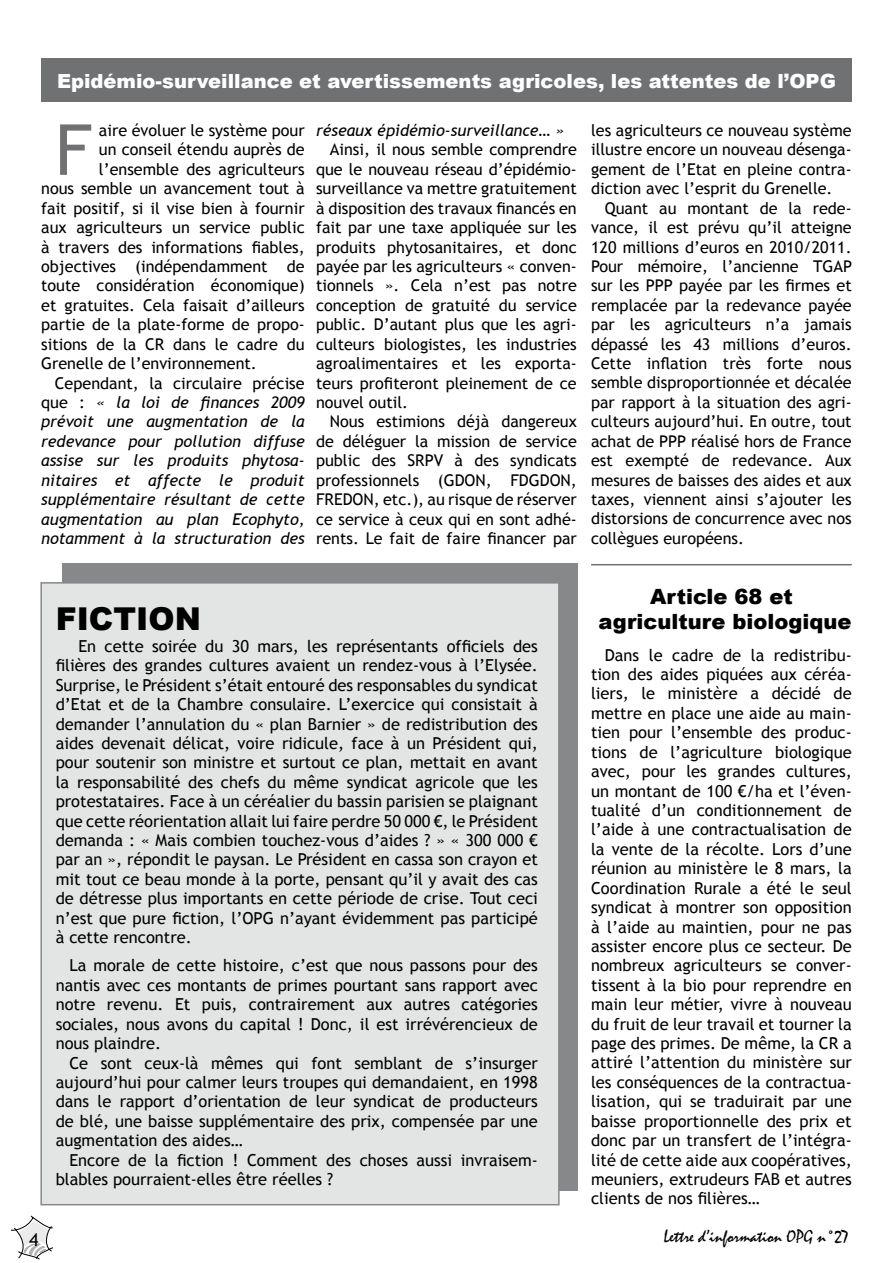
<style>
.page{position:relative;width:893px;height:1263px;background:#fff}
.page>*{position:absolute;margin:0;border:0;box-sizing:border-box;transform-origin:0 0}
.t1{font:70.5px "Trebuchet MS";color:#707172}
.t2{font:900 31.5px "Arial";color:#000}
.t3{font:900 21px/25.2px "Arial";color:#000;text-align:center}
.t4{font:900 19.5px "Arial";color:#fff}
.t5{font:18px "Mistral";color:#000}
.t6{font:18px "Trebuchet MS";color:#000}
.t7{font:16.5px/19.4px "Trebuchet MS";color:#000;text-align:justify}
.t8{font:16.2px/19.4px "Trebuchet MS";color:#000;text-align:justify}
.t9{font:italic 16.2px "Trebuchet MS";color:#000}
.s1{font-style:normal}
</style>
<div class="page">
<div style="left:63px;top:563px;width:515px;height:628px;background:#87888a"></div>
<div style="left:40px;top:582px;width:520px;height:623px;background:#e3e4e4;border:2px solid #87888a"></div>
<svg style="left:11px;top:1215px;width:42px;height:44px"></svg>
<div style="left:41px;top:58px;width:811px;height:44px;background:#707172"></div>
<hr style="left:591px;top:564px;width:261px;height:1px;background:#707172">
<p class="t4" style="left:57px;top:67px;width:780px">Epidémio-surveillance et avertissements agricoles, les attentes de l’OPG</p>
<h1 class="t1" style="left:55px;top:108px;width:39px">F</h1>
<p class="t8" style="left:99px;top:121px;width:207px">aire évoluer le système pour</p>
<p class="t8" style="left:99px;top:140px;width:207px">un conseil étendu auprès de</p>
<p class="t8" style="left:99px;top:160px;width:207px">l’ensemble des agriculteurs</p>
<p class="t8" style="left:41px;top:179px;width:265px">nous semble un avancement tout à</p>
<p class="t8" style="left:41px;top:198px;width:265px">fait positif, si il vise bien à fournir</p>
<p class="t8" style="left:41px;top:218px;width:265px">aux agriculteurs un service public</p>
<p class="t8" style="left:41px;top:237px;width:265px">à travers des informations fiables,</p>
<p class="t8" style="left:41px;top:257px;width:265px">objectives (indépendamment de</p>
<p class="t8" style="left:41px;top:276px;width:265px">toute considération économique)</p>
<p class="t8" style="left:41px;top:296px;width:265px">et gratuites. Cela faisait d’ailleurs</p>
<p class="t8" style="left:41px;top:315px;width:265px">partie de la plate-forme de propo-</p>
<p class="t8" style="left:41px;top:334px;width:265px">sitions de la CR dans le cadre du</p>
<p class="t8" style="left:41px;top:354px;width:217px">Grenelle de l’environnement.</p>
<p class="t8" style="left:55px;top:373px;width:251px">Cependant, la circulaire précise</p>
<p class="t9" style="left:41px;top:393px;width:265px"><span class="s1">que :</span> « la loi de finances 2009</p>
<p class="t9" style="left:41px;top:412px;width:265px">prévoit une augmentation de la</p>
<p class="t9" style="left:41px;top:431px;width:265px">redevance pour pollution diffuse</p>
<p class="t9" style="left:41px;top:451px;width:265px">assise sur les produits phytosa-</p>
<p class="t9" style="left:41px;top:470px;width:265px">nitaires et affecte le produit</p>
<p class="t9" style="left:41px;top:490px;width:265px">supplémentaire résultant de cette</p>
<p class="t9" style="left:41px;top:509px;width:265px">augmentation au plan Ecophyto,</p>
<p class="t9" style="left:41px;top:529px;width:265px">notamment à la structuration des</p>
<p class="t9" style="left:316px;top:121px;width:249px">réseaux épidémio-surveillance… »</p>
<p class="t8" style="left:316px;top:140px;width:262px;text-indent:14px">Ainsi, il nous semble comprendre que le nouveau réseau d’épidémio&shy;surveillance va mettre gratuitement à disposition des travaux financés en fait par une taxe appliquée sur les produits phytosanitaires, et donc payée par les agriculteurs « conven&shy;tionnels ». Cela n’est pas notre conception de gratuité du service public. D’autant plus que les agri&shy;culteurs biologistes, les industries agroalimentaires et les exporta&shy;teurs profiteront pleinement de ce nouvel outil.</p>
<p class="t8" style="left:316px;top:412px;width:262px;text-indent:14px">Nous estimions déjà dangereux de déléguer la mission de service public des SRPV à des syndicats professionnels (GDON, FDGDON, FREDON, etc.), au risque de réserver ce service à ceux qui en sont adhé&shy;rents. Le fait de faire financer par</p>
<p class="t8" style="left:591px;top:121px;width:262px">les agriculteurs ce nouveau système illustre encore un nouveau désenga&shy;gement de l’Etat en pleine contra&shy;diction avec l’esprit du Grenelle.</p>
<p class="t8" style="left:591px;top:198px;width:262px;text-indent:14px">Quant au montant de la rede&shy;vance, il est prévu qu’il atteigne 120 millions d’euros en 2010/2011.<br>Pour mémoire, l’ancienne TGAP sur les PPP payée par les firmes et remplacée par la redevance payée par les agriculteurs n’a jamais dépassé les 43 millions d’euros.<br>Cette inflation très forte nous semble disproportionnée et décalée par rapport à la situation des agri&shy;culteurs aujourd’hui. En outre, tout achat de PPP réalisé hors de France est exempté de redevance. Aux mesures de baisses des aides et aux taxes, viennent ainsi s’ajouter les distorsions de concurrence avec nos collègues européens.</p>
<h2 class="t2" style="left:56px;top:596px;width:147px">FICTION</h2>
<p class="t7" style="left:56px;top:636px;width:484px;text-indent:23px">En cette soirée du 30 mars, les représentants officiels des filières des grandes cultures avaient un rendez-vous à l’Elysée.<br>Surprise, le Président s’était entouré des responsables du syndicat d’Etat et de la Chambre consulaire. L’exercice qui consistait à demander l’annulation du « plan Barnier » de redistribution des aides devenait délicat, voire ridicule, face à un Président qui, pour soutenir son ministre et surtout ce plan, mettait en avant la responsabilité des chefs du même syndicat agricole que les protestataires. Face à un céréalier du bassin parisien se plaignant que cette réorientation allait lui faire perdre 50 000 €, le Président demanda : « Mais combien touchez-vous d’aides ? » « 300 000 € par an », répondit le paysan. Le Président en cassa son crayon et mit tout ce beau monde à la porte, pensant qu’il y avait des cas de détresse plus importants en cette période de crise. Tout ceci n’est que pure fiction, l’OPG n’ayant évidemment pas participé à cette rencontre.</p>
<p class="t7" style="left:56px;top:956px;width:484px;text-indent:14px">La morale de cette histoire, c’est que nous passons pour des nantis avec ces montants de primes pourtant sans rapport avec notre revenu. Et puis, contrairement aux autres catégories sociales, nous avons du capital ! Donc, il est irrévérencieux de nous plaindre.</p>
<p class="t7" style="left:56px;top:1053px;width:484px;text-indent:14px">Ce sont ceux-là mêmes qui font semblant de s’insurger aujourd’hui pour calmer leurs troupes qui demandaient, en 1998 dans le rapport d’orientation de leur syndicat de producteurs de blé, une baisse supplémentaire des prix, compensée par une augmentation des aides…</p>
<p class="t7" style="left:56px;top:1150px;width:484px;text-indent:14px">Encore de la fiction ! Comment des choses aussi invraisem&shy;blables pourraient-elles être réelles ?</p>
<p class="t3" style="left:598px;top:583px;width:255px">Article 68 et agriculture biologique</p>
<p class="t7" style="left:591px;top:645px;width:262px;text-indent:14px">Dans le cadre de la redistribu&shy;tion des aides piquées aux céréa&shy;liers, le ministère a décidé de mettre en place une aide au main&shy;tien pour l’ensemble des produc&shy;tions de l’agriculture biologique avec, pour les grandes cultures, un montant de 100 €/ha et l’éven&shy;tualité d’un conditionnement de l’aide à une contractualisation de la vente de la récolte. Lors d’une réunion au ministère le 8 mars, la Coordination Rurale a été le seul syndicat à montrer son opposition à l’aide au maintien, pour ne pas assister encore plus ce secteur. De nombreux agriculteurs se conver&shy;tissent à la bio pour reprendre en main leur métier, vivre à nouveau du fruit de leur travail et tourner la page des primes. De même, la CR a attiré l’attention du ministère sur les conséquences de la contractua&shy;lisation, qui se traduirait par une baisse proportionnelle des prix et donc par un transfert de l’intégra&shy;lité de cette aide aux coopératives, meuniers, extrudeurs FAB et autres clients de nos filières…</p>
<p class="t6" style="left:29px;top:1229px;width:11px">4</p>
<p class="t5" style="left:664px;top:1226px;width:186px">Lettre d’information OPG n°27</p>
</div>
